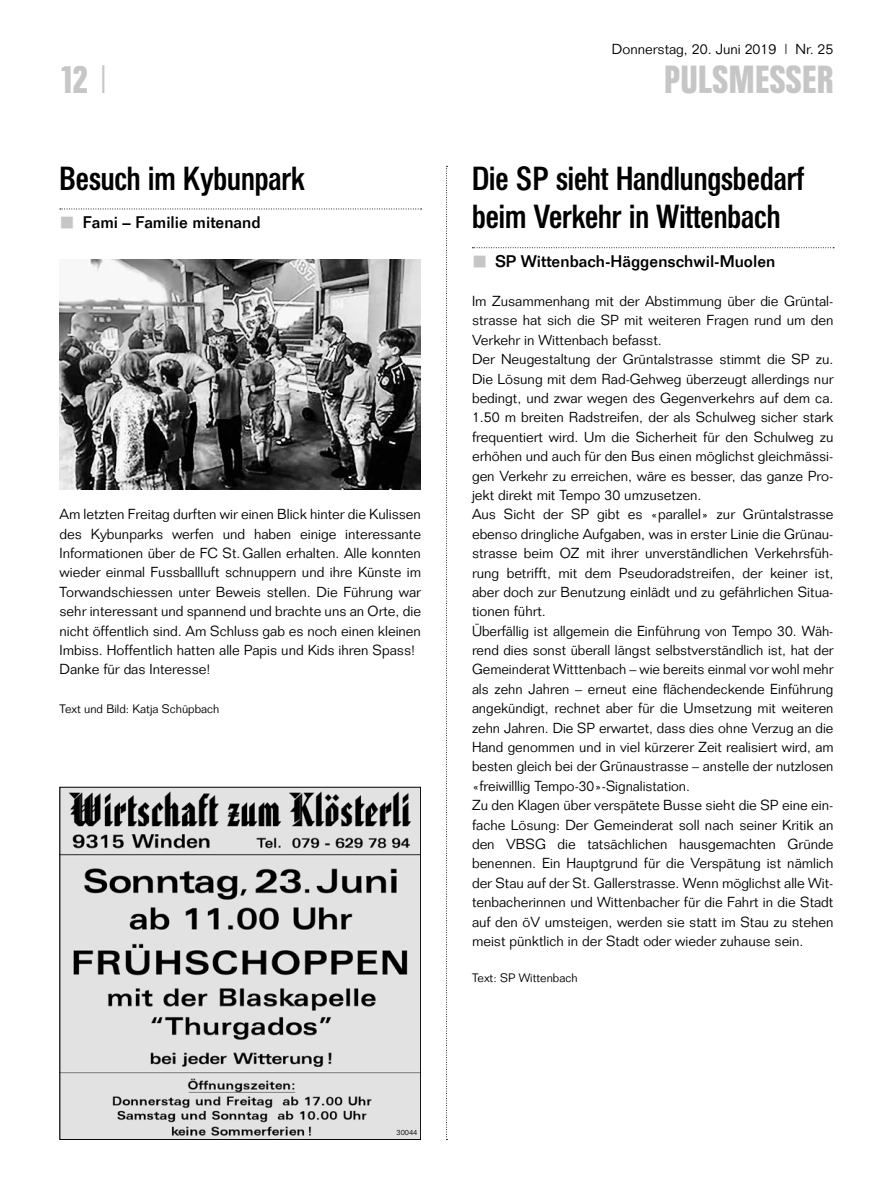
<style>
.page{position:relative;width:893px;height:1191px;background:#fff}
.page>*{position:absolute;margin:0;border:0;box-sizing:border-box;transform-origin:0 0}
.t1{font:700 39px "Folio Condensed BQ";letter-spacing:.02em;color:#c6c6c6}
.t2{font:500 33px/38.7px "Folio Condensed BQ";color:#000}
.t3{font:500 16.5px "Folio";color:#000}
.t4{font:300 14.25px/19.4px "Folio";color:#000}
.t5{font:300 12px "Folio";color:#000}
.t6{font:300 7.5px "Folio";color:#000}
.s1{font-family:"Folio";font-weight:300}
</style>
<div class="page">
<svg style="left:446px;top:166px;width:1px;height:974px"></svg>
<svg style="left:60px;top:209px;width:362px;height:1px"></svg>
<img style="left:60px;top:259px;width:361px;height:230px">
<img style="left:62px;top:789px;width:357px;height:348px">
<div style="left:60px;top:787px;width:361px;height:352px;border:1px solid #000"></div>
<svg style="left:472px;top:247px;width:362px;height:1px"></svg>
<p class="t4" style="left:612px;top:39px;width:223px">Donnerstag, 20. Juni 2019 | Nr. 25</p>
<h1 class="t1" style="left:60px;top:58px;width:50px">12 <span class="s1">|</span></h1>
<h1 class="t1" style="left:664px;top:58px;width:171px">PULSMESSER</h1>
<h2 class="t2" style="left:60px;top:160px;width:247px">Besuch im Kybunpark</h2>
<p class="t3" style="left:83px;top:213px;width:179px">Fami – Familie mitenand</p>
<p class="t4" style="left:60px;top:504px;width:363px">Am letzten Freitag durften wir einen Blick hinter die Kulissen des Kybunparks werfen und haben einige interessante Informationen über de FC St.Gallen erhalten. Alle konnten wieder einmal Fussballluft schnuppern und ihre Künste im Torwandschiessen unter Beweis stellen. Die Führung war sehr interessant und spannend und brachte uns an Orte, die nicht öffentlich sind. Am Schluss gab es noch einen kleinen Imbiss. Hoffentlich hatten alle Papis und Kids ihren Spass!<br>Danke für das Interesse!</p>
<p class="t5" style="left:60px;top:702px;width:161px">Text und Bild: Katja Schüpbach</p>
<h2 class="t2" style="left:472px;top:160px;width:334px">Die SP sieht Handlungsbedarf beim Verkehr in Wittenbach</h2>
<p class="t3" style="left:495px;top:251px;width:281px">SP Wittenbach-Häggenschwil-Muolen</p>
<p class="t4" style="left:472px;top:291px;width:363px">Im Zusammenhang mit der Abstimmung über die Grüntal&shy;strasse hat sich die SP mit weiteren Fragen rund um den Verkehr in Wittenbach befasst.<br>Der Neugestaltung der Grüntalstrasse stimmt die SP zu.<br>Die Lösung mit dem Rad-Gehweg überzeugt allerdings nur bedingt, und zwar wegen des Gegenverkehrs auf dem ca.<br>1.50 m breiten Radstreifen, der als Schulweg sicher stark frequentiert wird. Um die Sicherheit für den Schulweg zu erhöhen und auch für den Bus einen möglichst gleichmässi&shy;gen Verkehr zu erreichen, wäre es besser, das ganze Pro&shy;jekt direkt mit Tempo 30 umzusetzen.<br>Aus Sicht der SP gibt es «parallel» zur Grüntalstrasse ebenso dringliche Aufgaben, was in erster Linie die Grünau&shy;strasse beim OZ mit ihrer unverständlichen Verkehrsfüh&shy;rung betrifft, mit dem Pseudoradstreifen, der keiner ist, aber doch zur Benutzung einlädt und zu gefährlichen Situa&shy;tionen führt.<br>Überfällig ist allgemein die Einführung von Tempo 30. Wäh&shy;rend dies sonst überall längst selbstverständlich ist, hat der Gemeinderat Witttenbach – wie bereits einmal vor wohl mehr als zehn Jahren – erneut eine flächendeckende Einführung angekündigt, rechnet aber für die Umsetzung mit weiteren zehn Jahren. Die SP erwartet, dass dies ohne Verzug an die Hand genommen und in viel kürzerer Zeit realisiert wird, am besten gleich bei der Grünaustrasse – anstelle der nutzlosen «freiwilllig Tempo-30»-Signalistation.<br>Zu den Klagen über verspätete Busse sieht die SP eine ein&shy;fache Lösung: Der Gemeinderat soll nach seiner Kritik an den VBSG die tatsächlichen hausgemachten Gründe benennen. Ein Hauptgrund für die Verspätung ist nämlich der Stau auf der St. Gallerstrasse. Wenn möglichst alle Wit&shy;tenbacherinnen und Wittenbacher für die Fahrt in die Stadt auf den öV umsteigen, werden sie statt im Stau zu stehen meist pünktlich in der Stadt oder wieder zuhause sein.</p>
<p class="t5" style="left:472px;top:970px;width:107px">Text: SP Wittenbach</p>
<p class="t6" style="left:396px;top:1127px;width:22px">30044</p>
</div>
